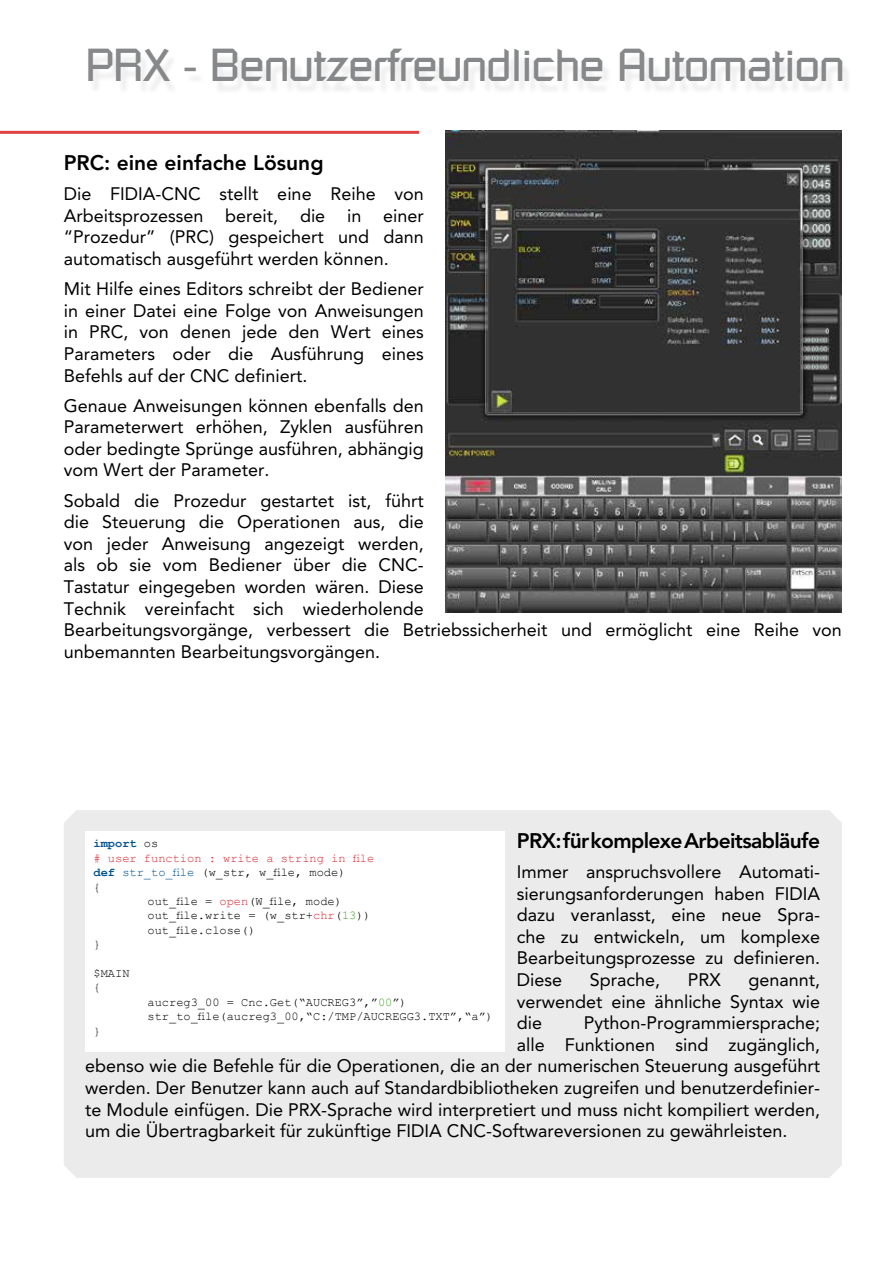
<style>
.page{position:relative;width:893px;height:1263px;background:#fff}
.page>*{position:absolute;margin:0;border:0;box-sizing:border-box;transform-origin:0 0}
.t1{font:45px "Russell Square";letter-spacing:-.025em;color:#87888a}
.t2{font:800 21px "Avenir";letter-spacing:-.03em;color:#000}
.t3{font:800 21px "Avenir";color:#000}
.t4{font:18px/21.6px "Avenir";color:#000;text-align:justify}
.t5{font:12px/14.4px "Courier New";color:#000}
.t6{font:12px "Courier New";color:#da2c36}
.t7{font:700 12px "Courier New";color:#005391}
.s1{font-weight:400;color:#000}
.s2{font-weight:700;color:#005391}
.s3{color:#005391}
.s4{color:#da2c36}
.s5{color:#44a12b}
</style>
<div class="page">
<hr style="left:0;top:131px;width:419px;height:3px;background:#e04144">
<div style="left:64px;top:810px;width:778px;height:368px;background:#ebebec"></div>
<div style="left:89px;top:54px;width:763px;height:41px;background:#fbfbfb"></div>
<img style="left:445px;top:131px;width:397px;height:481px">
<div style="left:85px;top:831px;width:419px;height:221px;background:#fff"></div>
<h1 class="t1" style="left:85px;top:38px;width:761px">PRX - Benutzerfreundliche Automation</h1>
<p class="t3" style="left:64px;top:150px;width:261px">PRC: eine einfache Lösung</p>
<p class="t4" style="left:64px;top:183px;width:362px">Die FIDIA-CNC stellt eine Reihe von Arbeitsprozessen bereit, die in einer “Prozedur” (PRC) gespeichert und dann automatisch ausgeführt werden können.</p>
<p class="t4" style="left:64px;top:278px;width:362px">Mit Hilfe eines Editors schreibt der Bediener in einer Datei eine Folge von Anweisungen in PRC, von denen jede den Wert eines Parameters oder die Ausführung eines Befehls auf der CNC definiert.</p>
<p class="t4" style="left:64px;top:395px;width:362px">Genaue Anweisungen können ebenfalls den Parameterwert erhöhen, Zyklen ausführen oder bedingte Sprünge ausführen, abhängig vom Wert der Parameter.</p>
<p class="t4" style="left:64px;top:490px;width:780px;text-align:left">Sobald die Prozedur gestartet ist, führt<br>die Steuerung die Operationen aus, die<br>von jeder Anweisung angezeigt werden,<br>als ob sie vom Bediener über die CNC-<br>Tastatur eingegeben worden wären. Diese<br>Technik vereinfacht sich wiederholende<br>Bearbeitungsvorgänge, verbessert die Betriebssicherheit und ermöglicht eine Reihe von unbemannten Bearbeitungsvorgängen.</p>
<p class="t2" style="left:517px;top:828px;width:305px">PRX: für komplexe Arbeitsabläufe</p>
<p class="t4" style="left:517px;top:861px;width:305px">Immer anspruchsvollere Automati&shy;sierungsanforderungen haben FIDIA dazu veranlasst, eine neue Spra&shy;che zu entwickeln, um komplexe Bearbeitungsprozesse zu definieren.<br>Diese</p>
<p class="t7" style="left:94px;top:836px;width:66px">import <span class="s1">os</span></p>
<p class="t6" style="left:94px;top:851px;width:282px"># user function : write a string in file</p>
<p class="t5" style="left:94px;top:865px;width:254px"><span class="s2">def</span> <span class="s3">str_to_file</span> (w_str, w_file, mode)</p>
<p class="t5" style="left:94px;top:879px;width:9px">{</p>
<p class="t5" style="left:148px;top:894px;width:196px">out_file = <span class="s4">open</span>(W_file, mode)</p>
<p class="t5" style="left:148px;top:908px;width:225px">out_file.write = (w_str+<span class="s4">chr</span>(<span class="s5">13</span>))</p>
<p class="t5" style="left:148px;top:922px;width:109px">out_file.close()</p>
<p class="t5" style="left:94px;top:937px;width:9px">}</p>
<p class="t5" style="left:94px;top:966px;width:37px">$MAIN {</p>
<p class="t5" style="left:148px;top:994px;width:347px">aucreg3_00 = Cnc.Get(“AUCREG3”,”<span class="s5">00</span>”) str_to_file(aucreg3_00,“C:/TMP/AUCREGG3.TXT”,“a”)</p>
<p class="t5" style="left:94px;top:1023px;width:9px">}</p>
<p class="t4" style="left:590px;top:969px;width:72px">Sprache,</p>
<p class="t4" style="left:688px;top:969px;width:35px">PRX</p>
<p class="t4" style="left:517px;top:969px;width:305px;text-indent:232px">genannt, verwendet eine ähnliche Syntax wie die</p>
<p class="t4" style="left:584px;top:1012px;width:238px">Python-Programmiersprache;</p>
<p class="t4" style="left:517px;top:1034px;width:305px">alle Funktionen sind zugänglich,</p>
<p class="t4" style="left:85px;top:1055px;width:736px">ebenso wie die Befehle für die Operationen, die an der numerischen Steuerung ausgeführt</p>
<p class="t4" style="left:85px;top:1077px;width:736px">werden. Der Benutzer kann auch auf Standardbibliotheken zugreifen und benutzerdefinier-</p>
<p class="t4" style="left:85px;top:1099px;width:737px">te Module einfügen. Die PRX-Sprache wird interpretiert und muss nicht kompiliert werden,</p>
<p class="t4" style="left:85px;top:1120px;width:704px">um die Übertragbarkeit für zukünftige FIDIA CNC-Softwareversionen zu gewährleisten.</p>
</div>
